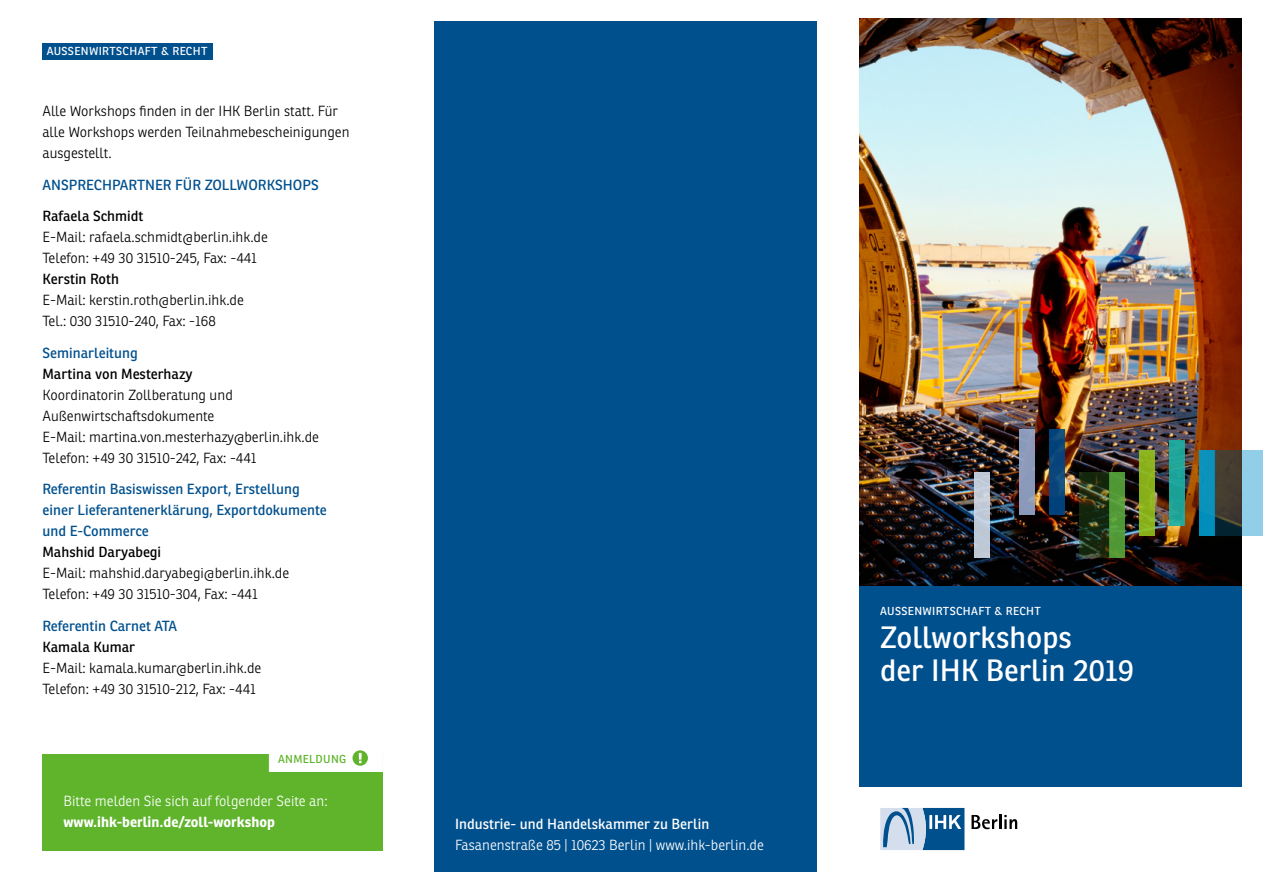
<style>
.page{position:relative;width:1263px;height:893px;background:#fff}
.page>*{position:absolute;margin:0;border:0;box-sizing:border-box;transform-origin:0 0}
.t1{font:30px/33px "Ronnia";color:#fff}
.t2{font:300 14.25px/21px "Ronnia";color:#000}
.t3{font:14.25px/21px "Ronnia";color:#00508e}
.t4{font:300 14.25px "Ronnia";color:#fff}
.t5{font:14.25px "Ronnia";color:#000}
.t6{font:14.25px "Ronnia";color:#fff}
.t7{font:700 14.25px "Ronnia";color:#fff}
.t8{font:11.25px "Ronnia";letter-spacing:.03em;color:#fff}
.t9{font:11.25px "Ronnia";letter-spacing:.03em;color:#5fb42c}
</style>
<div class="page">
<img style="left:859px;top:19px;width:383px;height:567px">
<div style="left:434px;top:21px;width:382px;height:851px;background:#00508e"></div>
<div style="left:43px;top:43px;width:170px;height:17px;background:#00508e"></div>
<svg style="left:971px;top:815px;width:46px;height:14px"></svg>
<svg style="left:880px;top:808px;width:84px;height:42px;background:#6b98bd"></svg>
<div style="left:1019px;top:429px;width:15px;height:85px;background:#8b99ba"></div>
<svg style="left:1049px;top:429px;width:15px;height:85px"></svg>
<svg style="left:1214px;top:451px;width:49px;height:85px;background:#5d7a81"></svg>
<svg style="left:1079px;top:472px;width:30px;height:85px;background:#273619"></svg>
<svg style="left:974px;top:472px;width:15px;height:85px"></svg>
<svg style="left:1109px;top:472px;width:15px;height:85px"></svg>
<div style="left:1169px;top:440px;width:15px;height:85px;background:#1ea599"></div>
<svg style="left:1139px;top:451px;width:15px;height:85px"></svg>
<div style="left:1199px;top:451px;width:15px;height:85px;background:#0b92bb"></div>
<div style="left:859px;top:586px;width:383px;height:201px;background:#00508e"></div>
<div style="left:43px;top:754px;width:340px;height:96px;background:#5fb42c"></div>
<svg style="left:269px;top:750px;width:114px;height:22px"></svg>
<p class="t8" style="left:47px;top:44px;width:162px">AUSSENWIRTSCHAFT &amp; RECHT</p>
<p class="t2" style="left:43px;top:100px;width:309px">Alle Workshops finden in der IHK Berlin statt. Für alle Workshops werden Teilnahmebescheinigungen ausgestellt.</p>
<p class="t3" style="left:43px;top:174px;width:278px">ANSPRECHPARTNER FÜR ZOLLWORKSHOPS</p>
<p class="t5" style="left:43px;top:207px;width:103px">Rafaela Schmidt</p>
<p class="t2" style="left:43px;top:226px;width:227px">E-Mail: rafaela.schmidt@berlin.ihk.de<br>Telefon: +49 30 31510-245, Fax: -441</p>
<p class="t5" style="left:43px;top:270px;width:78px">Kerstin Roth</p>
<p class="t2" style="left:43px;top:289px;width:203px">E-Mail: kerstin.roth@berlin.ihk.de<br>Tel.: 030 31510-240, Fax: -168</p>
<p class="t3" style="left:43px;top:342px;width:97px">Seminarleitung</p>
<p class="t5" style="left:43px;top:365px;width:152px">Martina von Mesterhazy</p>
<p class="t2" style="left:43px;top:384px;width:278px">Koordinatorin Zollberatung und Außenwirtschaftsdokumente<br>E-Mail: martina.von.mesterhazy@berlin.ihk.de Telefon: +49 30 31510-242, Fax: -441</p>
<p class="t3" style="left:43px;top:478px;width:286px">Referentin Basiswissen Export, Erstellung einer Lieferantenerklärung, Exportdokumente und E-Commerce</p>
<p class="t5" style="left:43px;top:543px;width:120px">Mahshid Daryabegi</p>
<p class="t2" style="left:43px;top:563px;width:248px">E-Mail: mahshid.daryabegi@berlin.ihk.de<br>Telefon: +49 30 31510-304, Fax: -441</p>
<p class="t3" style="left:43px;top:615px;width:136px">Referentin Carnet ATA</p>
<p class="t5" style="left:43px;top:638px;width:94px">Kamala Kumar</p>
<p class="t2" style="left:43px;top:657px;width:220px">E-Mail: kamala.kumar@berlin.ihk.de<br>Telefon: +49 30 31510-212, Fax: -441</p>
<p class="t9" style="left:278px;top:752px;width:70px">ANMELDUNG</p>
<p class="t4" style="left:64px;top:793px;width:266px">Bitte melden Sie sich auf folgender Seite an:</p>
<p class="t7" style="left:64px;top:813px;width:213px">www.ihk-berlin.de/zoll-workshop</p>
<p class="t6" style="left:455px;top:815px;width:256px">Industrie- und Handelskammer zu Berlin</p>
<p class="t4" style="left:455px;top:837px;width:310px">Fasanenstraße 85 | 10623 Berlin | www.ihk-berlin.de</p>
<p class="t8" style="left:880px;top:604px;width:162px">AUSSENWIRTSCHAFT &amp; RECHT</p>
<h1 class="t1" style="left:880px;top:621px;width:255px">Zollworkshops<br>der IHK Berlin 2019</h1>
</div>
